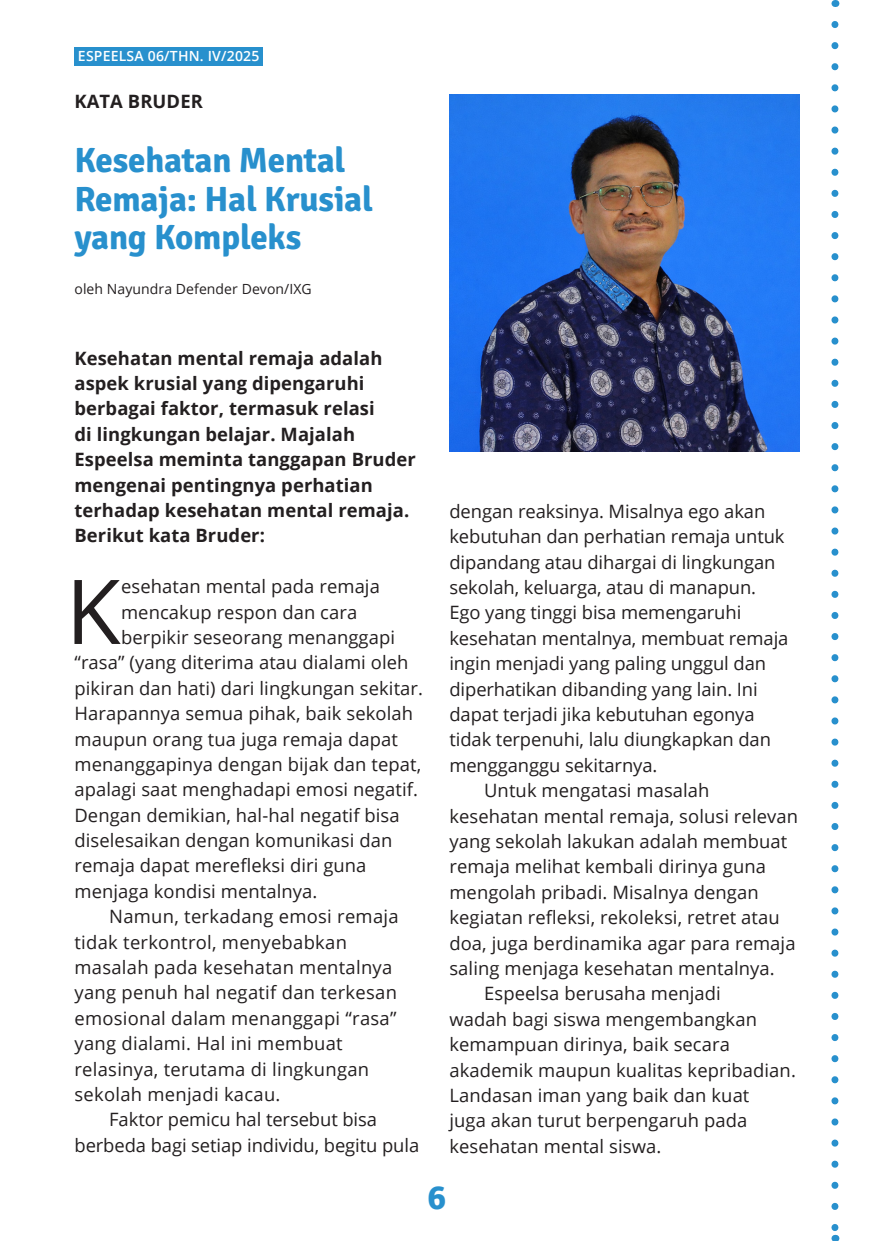
<style>
.page{position:relative;width:874px;height:1241px;background:#fff}
.page>*{position:absolute;margin:0;border:0;box-sizing:border-box;transform-origin:0 0}
.Firts_Paragraph_2{font:89.42px "Open Sans";color:#231f20}
.Title_1{font:700 35px/38.5px "Signika";letter-spacing:-.005em;color:#2890cd}
.Paragraph_1{font:18.38px/25.4px "Open Sans";letter-spacing:.005em;color:#231f20}
.Firts_Paragraph_2-2{font:18.38px "Open Sans";letter-spacing:.005em;color:#231f20}
.First_Paragraph_1{font:700 18.38px/25.4px "Open Sans";letter-spacing:.005em;color:#231f20}
.Rubrik_Mark{font:700 18.38px "Open Sans";letter-spacing:.005em;color:#231f20}
.KR_name{font:14px "Open Sans";letter-spacing:.005em;color:#231f20}
.t1{font:600 14px "Open Sans";letter-spacing:.015em;color:#fff}
</style>
<div class="page">
<div style="left:74px;top:47px;width:189px;height:18px;background:#2890cd"></div>
<svg style="left:831px;top:24px;width:7px;height:1203px"></svg>
<img style="left:449px;top:94px;width:350px;height:357px">
<p class="t1" style="left:78px;top:46px;width:183px">ESPEELSA 06/THN. IV/2025</p>
<p class="Rubrik_Mark" style="left:74px;top:89px;width:130px">KATA BRUDER</p>
<p class="Title_1" style="left:74px;top:138px;width:300px">Kesehatan Mental<br>Remaja: Hal Krusial yang Kompleks</p>
<p class="KR_name" style="left:74px;top:279px;width:239px">oleh Nayundra Defender Devon/IXG</p>
<p class="First_Paragraph_1" style="left:74px;top:345px;width:342px">Kesehatan mental remaja adalah aspek krusial yang dipengaruhi berbagai faktor, termasuk relasi<br>di lingkungan belajar. Majalah<br>Espeelsa meminta tanggapan Bruder mengenai pentingnya perhatian terhadap kesehatan mental remaja.<br>Berikut kata Bruder:</p>
<p class="Firts_Paragraph_2" style="left:66px;top:550px;width:56px">K</p>
<p class="Firts_Paragraph_2-2" style="left:121px;top:574px;width:260px">esehatan mental pada remaja</p>
<p class="Firts_Paragraph_2-2" style="left:121px;top:599px;width:237px">mencakup respon dan cara</p>
<p class="Firts_Paragraph_2-2" style="left:121px;top:624px;width:275px">berpikir seseorang menanggapi</p>
<p class="Firts_Paragraph_2-2" style="left:74px;top:650px;width:335px">“rasa” (yang diterima atau dialami oleh</p>
<p class="Firts_Paragraph_2-2" style="left:74px;top:675px;width:350px">pikiran dan hati) dari lingkungan sekitar.</p>
<p class="Firts_Paragraph_2-2" style="left:74px;top:700px;width:340px">Harapannya semua pihak, baik sekolah</p>
<p class="Firts_Paragraph_2-2" style="left:74px;top:726px;width:325px">maupun orang tua juga remaja dapat</p>
<p class="Firts_Paragraph_2-2" style="left:74px;top:751px;width:348px">menanggapinya dengan bijak dan tepat,</p>
<p class="Firts_Paragraph_2-2" style="left:74px;top:777px;width:345px">apalagi saat menghadapi emosi negatif.</p>
<p class="Firts_Paragraph_2-2" style="left:74px;top:802px;width:326px">Dengan demikian, hal-hal negatif bisa</p>
<p class="Firts_Paragraph_2-2" style="left:74px;top:827px;width:319px">diselesaikan dengan komunikasi dan</p>
<p class="Firts_Paragraph_2-2" style="left:74px;top:853px;width:293px">remaja dapat merefleksi diri guna</p>
<p class="Firts_Paragraph_2-2" style="left:74px;top:878px;width:244px">menjaga kondisi mentalnya.</p>
<p class="Paragraph_1" style="left:74px;top:903px;width:325px;text-indent:35px">Namun, terkadang emosi remaja tidak terkontrol, menyebabkan masalah pada kesehatan mentalnya yang penuh hal negatif dan terkesan emosional dalam menanggapi “rasa” yang dialami. Hal ini membuat relasinya, terutama di lingkungan sekolah menjadi kacau.</p>
<p class="Paragraph_1" style="left:74px;top:1106px;width:346px;text-align:center">Faktor pemicu hal tersebut bisa<br>berbeda bagi setiap individu, begitu pula</p>
<p class="Paragraph_1" style="left:449px;top:498px;width:340px">dengan reaksinya. Misalnya ego akan kebutuhan dan perhatian remaja untuk dipandang atau dihargai di lingkungan sekolah, keluarga, atau di manapun.<br>Ego yang tinggi bisa memengaruhi kesehatan mentalnya, membuat remaja ingin menjadi yang paling unggul dan diperhatikan dibanding yang lain. Ini dapat terjadi jika kebutuhan egonya tidak terpenuhi, lalu diungkapkan dan mengganggu sekitarnya.</p>
<p class="Paragraph_1" style="left:449px;top:777px;width:350px;text-indent:35px">Untuk mengatasi masalah kesehatan mental remaja, solusi relevan yang sekolah lakukan adalah membuat remaja melihat kembali dirinya guna mengolah pribadi. Misalnya dengan kegiatan refleksi, rekoleksi, retret atau doa, juga berdinamika agar para remaja saling menjaga kesehatan mentalnya.</p>
<p class="Paragraph_1" style="left:449px;top:980px;width:348px;text-indent:35px">Espeelsa berusaha menjadi<br>wadah bagi siswa mengembangkan kemampuan dirinya, baik secara akademik maupun kualitas kepribadian.<br>Landasan iman yang baik dan kuat<br>juga akan turut berpengaruh pada kesehatan mental siswa.</p>
<h2 class="Title_1" style="left:427px;top:1174px;width:20px">6</h2>
</div>
